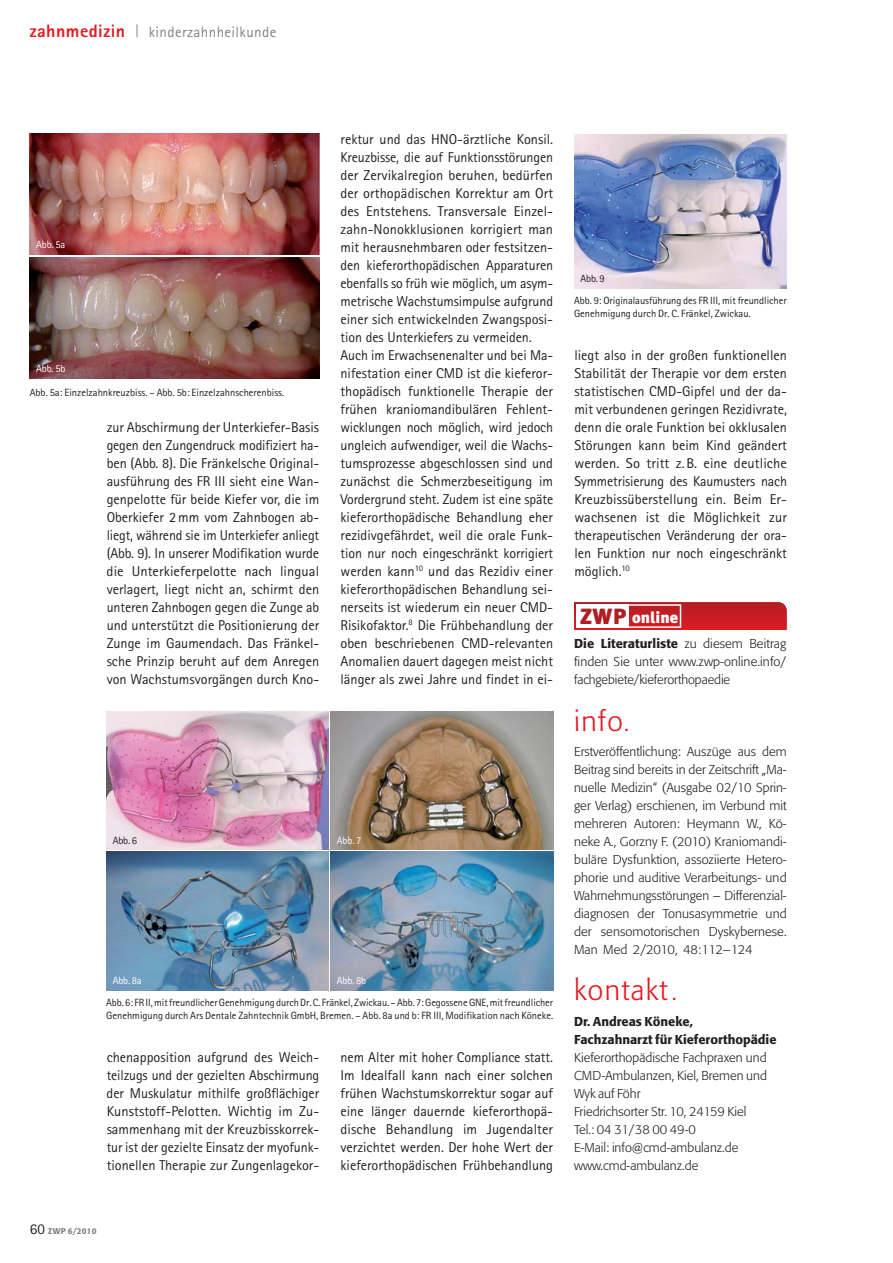
<style>
.page{position:relative;width:893px;height:1263px;background:#fff}
.page>*{position:absolute;margin:0;border:0;box-sizing:border-box;transform-origin:0 0}
.t1{font:300 28.5px "Formata";letter-spacing:.05em;color:#e31b22}
.t2{font:800 18px "Rotis Sans Serif";letter-spacing:.025em;color:#e31b22}
.t3{font:900 16.05px "Meta Plus";color:#fff}
.t4{font:15px "Rotis Sans Serif";letter-spacing:.025em;color:#808284}
.t5{font:14.25px/18px "Rotis Sans Serif";color:#231f20;text-align:justify}
.t6{font:300 12.75px/18px "Formata";color:#231f20;text-align:justify}
.t7{font:500 12.75px/18px "Formata";color:#231f20}
.t8{font:10.5px/13.5px "Rotis Sans Serif";color:#231f20}
.t9{font:10.5px "Rotis Sans Serif";letter-spacing:-.015em;color:#fff}
.t10{font:500 8.25px "Formata";letter-spacing:.02em;color:#808284}
.s1{font-family:"Rotis Sans Serif";font-weight:400;font-size:15px;color:#231f20}
.s2{font-size:22.05px;color:#af1e23}
.s3{font-weight:500}
.s4{font-size:24px}
</style>
<div class="page">
<svg style="left:137px;top:24px;width:1px;height:13px"></svg>
<img style="left:30px;top:134px;width:289px;height:120px">
<img style="left:30px;top:257px;width:289px;height:121px">
<img style="left:574px;top:134px;width:213px;height:154px">
<img style="left:106px;top:711px;width:223px;height:279px">
<img style="left:331px;top:711px;width:222px;height:279px">
<svg style="left:574px;top:602px;width:213px;height:28px;background:#c71f25"></svg>
<div style="left:577px;top:604px;width:52px;height:24px;background:#fff"></div>
<div style="left:577px;top:604px;width:104px;height:24px;border:2px solid #fff"></div>
<p class="t2" style="left:30px;top:25px;width:97px">zahnmedizin</p>
<p class="t4" style="left:149px;top:27px;width:129px">kinderzahnheilkunde</p>
<p class="t9" style="left:36px;top:241px;width:31px">Abb. 5a</p>
<p class="t9" style="left:36px;top:365px;width:31px">Abb. 5b</p>
<p class="t8" style="left:30px;top:386px;width:256px">Abb. 5a: Einzelzahnkreuzbiss. – Abb. 5b: Einzelzahnscherenbiss.</p>
<p class="t5" style="left:107px;top:420px;width:214px">zur Abschirmung der Unterkiefer-Basis gegen den Zungendruck modifiziert ha&shy;ben (Abb. 8). Die Fränkelsche Original&shy;ausführung des FR III sieht eine Wan&shy;genpelotte für beide Kiefer vor, die im Oberkiefer 2 mm vom Zahnbogen ab&shy;liegt, während sie im Unterkiefer anliegt (Abb. 9). In unserer Modifikation wurde die Unterkieferpelotte nach lingual verlagert, liegt nicht an, schirmt den unteren Zahnbogen gegen die Zunge ab und unterstützt die Positionierung der Zunge im Gaumendach. Das Fränkel&shy;sche Prinzip beruht auf dem Anregen von Wachstumsvorgängen durch Kno-</p>
<p class="t5" style="left:340px;top:132px;width:214px;text-align:left">rektur und das HNO-ärztliche Konsil.<br>Kreuzbisse, die auf Funktionsstörungen der Zervikalregion beruhen, bedürfen der orthopädischen Korrektur am Ort des Entstehens. Transversale Einzel&shy;zahn-Nonokklusionen korrigiert man mit herausnehmbaren oder festsitzen&shy;den kieferorthopädischen Apparaturen ebenfalls so früh wie möglich, um asym&shy;metrische Wachstumsimpulse aufgrund einer sich entwickelnden Zwangsposi&shy;tion des Unterkiefers zu vermeiden.<br>Auch im Erwachsenenalter und bei Ma&shy;nifestation einer CMD ist die kieferor&shy;thopädisch funktionelle Therapie der frühen kraniomandibulären Fehlent&shy;wicklungen noch möglich, wird jedoch ungleich aufwendiger, weil die Wachs&shy;tumsprozesse abgeschlossen sind und zunächst die Schmerzbeseitigung im Vordergrund steht. Zudem ist eine späte kieferorthopädische Behandlung eher rezidivgefährdet, weil die orale Funk&shy;tion nur noch eingeschränkt korrigiert werden kann<sup>10</sup> und das Rezidiv einer kieferorthopädischen Behandlung sei&shy;nerseits ist wiederum ein neuer CMD-Risikofaktor.<sup>8</sup> Die Frühbehandlung der oben beschriebenen CMD-relevanten Anomalien dauert dagegen meist nicht länger als zwei Jahre und findet in ei-</p>
<p class="t8" style="left:113px;top:834px;width:26px">Abb. 6</p>
<p class="t9" style="left:337px;top:836px;width:26px">Abb. 7</p>
<p class="t9" style="left:113px;top:977px;width:31px">Abb. 8a</p>
<p class="t9" style="left:337px;top:977px;width:31px">Abb. 8b</p>
<p class="t8" style="left:106px;top:997px;width:448px">Abb. 6: FR II, mit freundlicher Genehmigung durch Dr. C. Fränkel, Zwickau. – Abb. 7: Gegossene GNE, mit freundlicher<br>Genehmigung durch Ars Dentale Zahntechnik GmbH, Bremen. – Abb. 8a und b: FR III, Modifikation nach Köneke.</p>
<p class="t5" style="left:107px;top:1050px;width:214px">chenapposition aufgrund des Weich&shy;teilzugs und der gezielten Abschirmung der Muskulatur mithilfe großflächiger Kunststoff-Pelotten. Wichtig im Zu&shy;sammenhang mit der Kreuzbisskorrek&shy;tur ist der gezielte Einsatz der myofunk&shy;tionellen Therapie zur Zungenlagekor-</p>
<p class="t10" style="left:30px;top:1227px;width:68px"><span class="s1">60</span> ZWP 6/2010</p>
<p class="t5" style="left:340px;top:1050px;width:214px">nem Alter mit hoher Compliance statt.<br>Im Idealfall kann nach einer solchen frühen Wachstumskorrektur sogar auf eine länger dauernde kieferorthopä - dische Behandlung im Jugendalter verzichtet werden. Der hohe Wert der kieferorthopädischen Frühbehandlung</p>
<p class="t8" style="left:580px;top:273px;width:26px">Abb. 9</p>
<p class="t8" style="left:574px;top:295px;width:214px">Abb. 9: Originalausführung des FR III, mit freundlicher<br>Genehmigung durch Dr. C. Fränkel, Zwickau.</p>
<p class="t5" style="left:574px;top:348px;width:214px">liegt also in der großen funktionellen Stabilität der Therapie vor dem ersten statistischen CMD-Gipfel und der da&shy;mit verbundenen geringen Rezidivrate, denn die orale Funktion bei okklusalen Störungen kann beim Kind geändert werden. So tritt z.B. eine deutliche Symmetrisierung des Kaumusters nach Kreuzbissüberstellung ein. Beim Er&shy;wachsenen ist die Möglichkeit zur therapeutischen Veränderung der ora&shy;len Funktion nur noch eingeschränkt möglich.<sup>10</sup></p>
<p class="t3" style="left:580px;top:610px;width:100px"><span class="s2">ZWP</span> online</p>
<p class="t6" style="left:574px;top:635px;width:214px"><span class="s3">Die Literaturliste</span> zu diesem Beitrag finden Sie unter www.zwp-online.info/ fachgebiete/kieferorthopaedie</p>
<h1 class="t1" style="left:574px;top:708px;width:57px">info<span class="s4">.</span></h1>
<p class="t6" style="left:574px;top:743px;width:214px">Erstveröffentlichung: Auszüge aus dem Beitrag sind bereits in der Zeitschrift „Ma&shy;nuelle Medizin“ (Ausgabe 02/10 Sprin&shy;ger Verlag) erschienen, im Verbund mit mehreren Autoren: Heymann W., Kö&shy;neke A., Gorzny F. (2010) Kraniomandi&shy;buläre Dysfunktion, assoziierte Hetero&shy;phorie und auditive Verarbeitungs- und Wahrnehmungsstörungen – Differenzial&shy;diagnosen der Tonusasymmetrie und der sensomotorischen Dyskybernese.<br>Man Med 2/2010, 48:112–124</p>
<h1 class="t1" style="left:574px;top:978px;width:104px">kontakt <span class="s4">.</span></h1>
<p class="t7" style="left:574px;top:1014px;width:204px">Dr. Andreas Köneke,<br>Fachzahnarzt für Kieferorthopädie</p>
<p class="t6" style="left:574px;top:1049px;width:194px;text-align:left">Kieferorthopädische Fachpraxen und<br>CMD-Ambulanzen, Kiel, Bremen und<br>Wyk auf Föhr<br>Friedrichsorter Str. 10, 24159 Kiel<br>Tel.: 04 31/38 00 49-0<br>E-Mail: info@cmd-ambulanz.de www.cmd-ambulanz.de</p>
</div>
